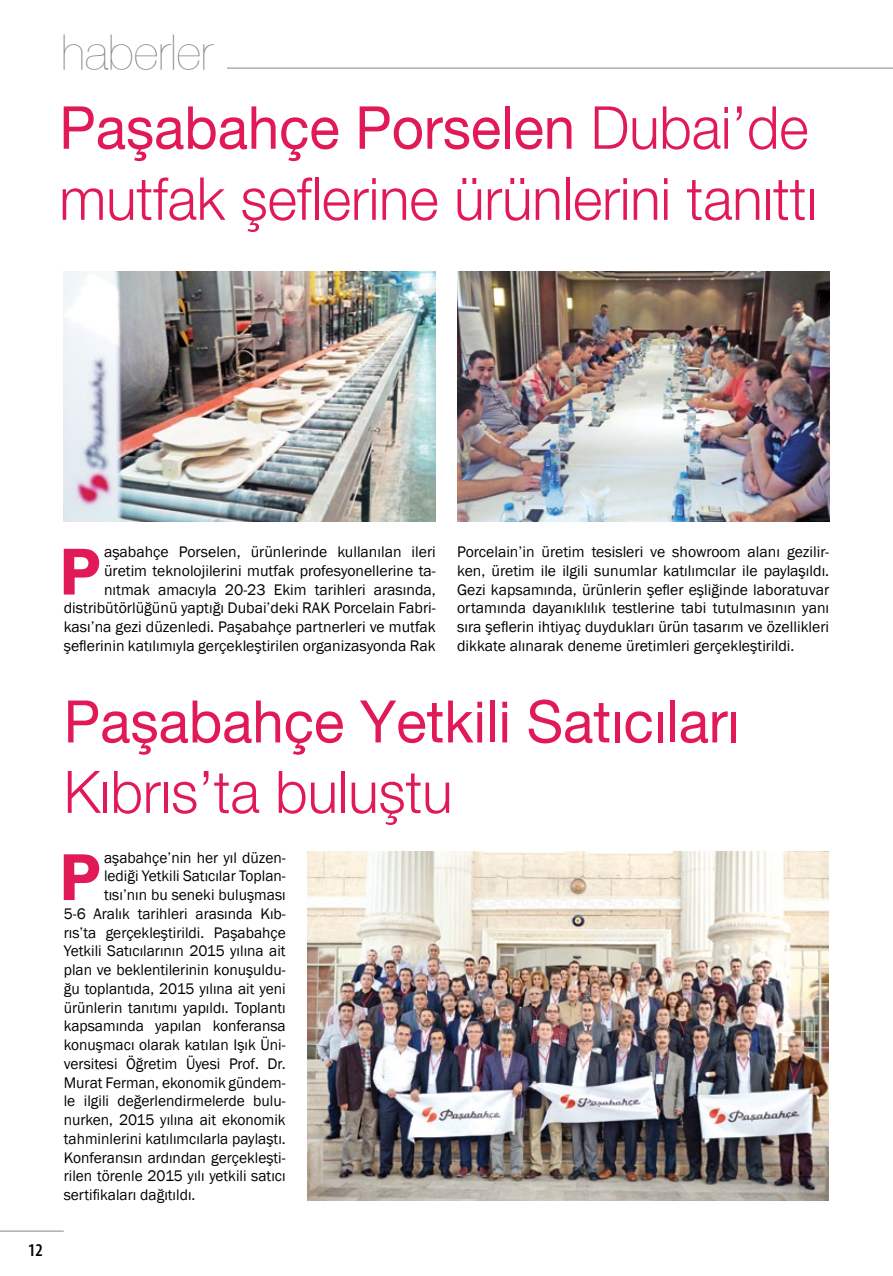
<style>
.page{position:relative;width:893px;height:1276px;background:#fff}
.page>*{position:absolute;margin:0;border:0;box-sizing:border-box;transform-origin:0 0}
.t1{font:600 68.55px "Franklin Gothic";color:#e11a57}
.t2{font:59.25px "Helvetica Neue X Light";color:#e11a57;scale:.95 1}
.t3{font:59.25px "Helvetica Neue X Roman";color:#e11a57;scale:.95 1}
.t4{font:58.65px "Helvetica Neue X Roman";color:#e11a57;scale:.96 1}
.t5{font:58.65px "Helvetica Neue X Light";color:#e11a57;scale:.96 1}
.t6{font:300 48px "Helvetica Neue X Ultra";color:#858787}
.t7{font:600 condensed 18px "Myriad Pro";color:#000}
.t8{font:15.75px/18.8px "Franklin Gothic";color:#000;text-align:right}
.s1{font-family:"Helvetica Neue X Light"}
</style>
<div class="page">
<hr style="left:227px;top:68px;width:666px;height:1px;background:#858787">
<hr style="left:0;top:1230px;width:64px;height:1px;background:#858787">
<img style="left:64px;top:272px;width:372px;height:249px">
<img style="left:457px;top:272px;width:372px;height:249px">
<img style="left:308px;top:851px;width:520px;height:349px">
<h3 class="t6" style="left:61px;top:24px;width:153px">haberler</h3>
<h2 class="t3" style="left:59px;top:92px;width:790px">Paşabahçe Porselen <span class="s1">Dubai’de</span></h2>
<h2 class="t2" style="left:59px;top:162px;width:799px">mutfak şeflerine ürünlerini tanıttı</h2>
<p class="t7" style="left:28px;top:1238px;width:16px">12</p>
<p class="t8" style="left:64px;top:543px;width:374px">aşabahçe Porselen, ürünlerinde kullanılan ileri üretim teknolojilerini mutfak profesyonellerine ta&shy;nıtmak amacıyla 20-23 Ekim tarihleri arasında, distribütörlüğünü yaptığı Dubai’deki RAK Porcelain Fabri&shy;kası’na gezi düzenledi. Paşabahçe partnerleri ve mutfak şeflerinin katılımıyla gerçekleştirilen organizasyonda Rak</p>
<p class="t8" style="left:457px;top:543px;width:374px;text-align:justify">Porcelain’in üretim tesisleri ve showroom alanı gezilir&shy;ken, üretim ile ilgili sunumlar katılımcılar ile paylaşıldı.<br>Gezi kapsamında, ürünlerin şefler eşliğinde laboratuvar ortamında dayanıklılık testlerine tabi tutulmasının yanı sıra şeflerin ihtiyaç duydukları ürün tasarım ve özellikleri dikkate alınarak deneme üretimleri gerçekleştirildi.</p>
<h1 class="t1" style="left:59px;top:529px;width:43px">P</h1>
<h3 class="t4" style="left:64px;top:686px;width:706px">Paşabahçe Yetkili Satıcıları</h3>
<h3 class="t5" style="left:64px;top:756px;width:406px">Kıbrıs’ta buluştu</h3>
<h1 class="t1" style="left:59px;top:835px;width:43px">P</h1>
<p class="t8" style="left:104px;top:848px;width:183px">aşabahçe’nin her yıl düzen-</p>
<p class="t8" style="left:104px;top:867px;width:183px">lediği Yetkili Satıcılar Toplan-</p>
<p class="t8" style="left:104px;top:885px;width:183px">tısı’nın bu seneki buluşması</p>
<p class="t8" style="left:64px;top:904px;width:223px">5-6 Aralık tarihleri arasında Kıb-</p>
<p class="t8" style="left:64px;top:923px;width:223px">rıs’ta gerçekleştirildi. Paşabahçe</p>
<p class="t8" style="left:64px;top:942px;width:223px">Yetkili Satıcılarının 2015 yılına ait</p>
<p class="t8" style="left:64px;top:960px;width:223px">plan ve beklentilerinin konuşuldu-</p>
<p class="t8" style="left:64px;top:979px;width:223px">ğu toplantıda, 2015 yılına ait yeni</p>
<p class="t8" style="left:64px;top:998px;width:223px">ürünlerin tanıtımı yapıldı. Toplantı</p>
<p class="t8" style="left:64px;top:1017px;width:223px">kapsamında yapılan konferansa</p>
<p class="t8" style="left:64px;top:1035px;width:223px">konuşmacı olarak katılan Işık Üni-</p>
<p class="t8" style="left:64px;top:1054px;width:223px">versitesi Öğretim Üyesi Prof. Dr.</p>
<p class="t8" style="left:64px;top:1073px;width:223px">Murat Ferman, ekonomik gündem-</p>
<p class="t8" style="left:64px;top:1092px;width:223px">le ilgili değerlendirmelerde bulu-</p>
<p class="t8" style="left:64px;top:1110px;width:223px">nurken, 2015 yılına ait ekonomik</p>
<p class="t8" style="left:64px;top:1129px;width:223px">tahminlerini katılımcılarla paylaştı.</p>
<p class="t8" style="left:64px;top:1148px;width:223px">Konferansın ardından gerçekleşti-</p>
<p class="t8" style="left:64px;top:1167px;width:223px">rilen törenle 2015 yılı yetkili satıcı</p>
<p class="t8" style="left:64px;top:1185px;width:133px">sertifikaları dağıtıldı.</p>
</div>
